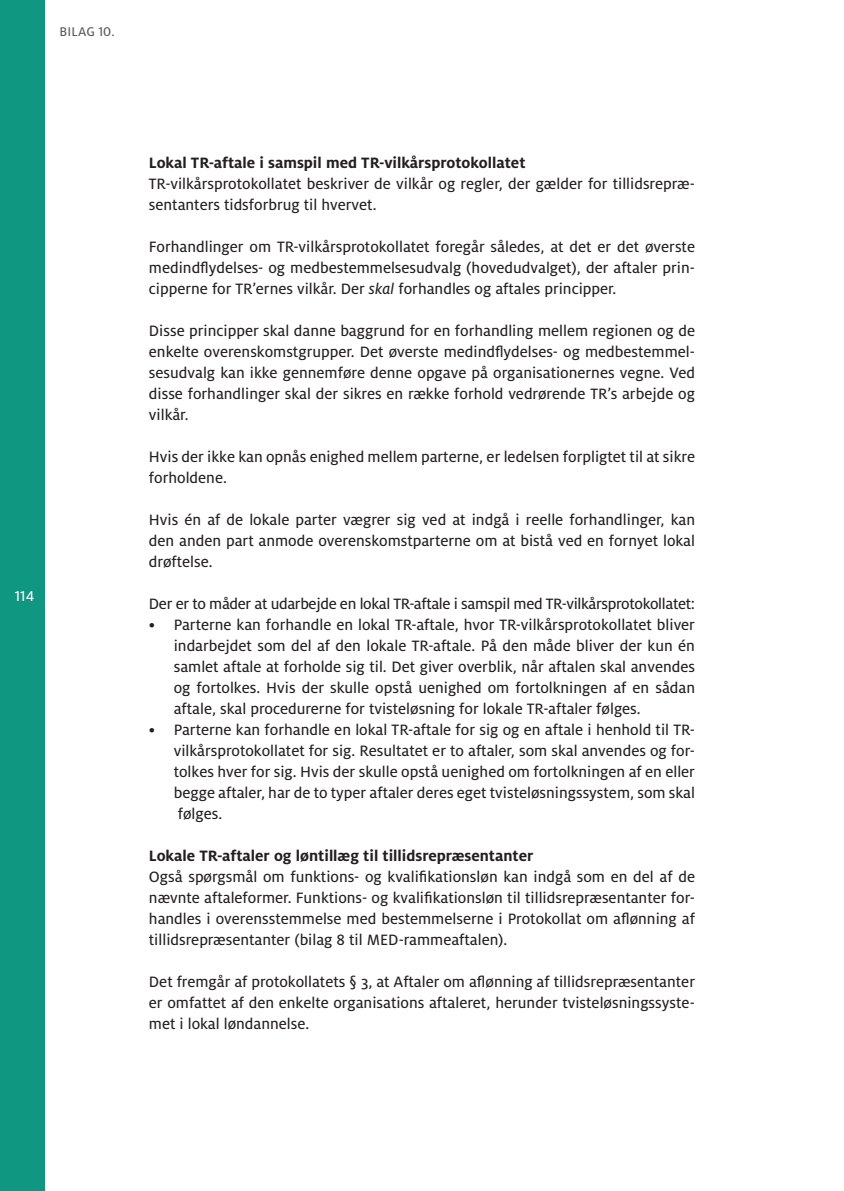
<style>
.page{position:relative;width:844px;height:1191px;background:#fff}
.page>*{position:absolute;margin:0;border:0;box-sizing:border-box;transform-origin:0 0}
.brød{font:16.62px/21px "Milo OT Text";color:#231f20;text-align:justify}
.brød-2{font:700 16.62px "Milo OT";color:#231f20}
.brød-3{font:16.62px "Milo OT Text";letter-spacing:-.02em;color:#231f20}
.t1{font:15.75px "Milo OT Text";color:#fff}
.t2{font:14px "Milo OT Text";letter-spacing:.01em;color:#57585a}
.s1{font-family:"Milo OT Text Ita"}
</style>
<div class="page">
<div style="left:0;top:0;width:45px;height:1191px;background:#0f9781"></div>
<p class="t2" style="left:60px;top:24px;width:56px">BILAG 10.</p>
<p class="t1" style="left:15px;top:587px;width:21px">114</p>
<p class="brød-2" style="left:149px;top:153px;width:378px">Lokal TR-aftale i samspil med TR-vilkårsprotokollatet</p>
<p class="brød" style="left:149px;top:173px;width:547px">TR-vilkårsprotokollatet beskriver de vilkår og regler, der gælder for tillidsrepræ&shy;sentanters tidsforbrug til hvervet.</p>
<p class="brød" style="left:149px;top:236px;width:547px">Forhandlinger om TR-vilkårsprotokollatet foregår således, at det er det øverste medindflydelses- og medbestemmelsesudvalg (hovedudvalget), der aftaler prin&shy;cipperne for TR’ernes vilkår. Der <span class="s1">skal</span> forhandles og aftales principper.</p>
<p class="brød" style="left:149px;top:320px;width:547px">Disse principper skal danne baggrund for en forhandling mellem regionen og de enkelte overenskomstgrupper. Det øverste medindflydelses- og medbestemmel&shy;sesudvalg kan ikke gennemføre denne opgave på organisationernes vegne. Ved disse forhandlinger skal der sikres en række forhold vedrørende TR’s arbejde og vilkår.</p>
<p class="brød" style="left:149px;top:446px;width:547px">Hvis der ikke kan opnås enighed mellem parterne, er ledelsen forpligtet til at sikre forholdene.</p>
<p class="brød" style="left:149px;top:509px;width:547px">Hvis én af de lokale parter vægrer sig ved at indgå i reelle forhandlinger, kan den anden part anmode overenskomstparterne om at bistå ved en fornyet lokal drøftelse.</p>
<p class="brød-3" style="left:149px;top:595px;width:547px">Der er to måder at udarbejde en lokal TR-aftale i samspil med TR-vilkårsprotokollatet:</p>
<p class="brød" style="left:174px;top:614px;width:522px;text-indent:-25px">• Parterne kan forhandle en lokal TR-aftale, hvor TR-vilkårsprotokollatet bliver indarbejdet som del af den lokale TR-aftale. På den måde bliver der kun én samlet aftale at forholde sig til. Det giver overblik, når aftalen skal anvendes og fortolkes. Hvis der skulle opstå uenighed om fortolkningen af en sådan aftale, skal procedurerne for tvisteløsning for lokale TR-aftaler følges.</p>
<p class="brød" style="left:174px;top:719px;width:522px;text-indent:-25px">• Parterne kan forhandle en lokal TR-aftale for sig og en aftale i henhold til TR&shy;vilkårsprotokollatet for sig. Resultatet er to aftaler, som skal anvendes og for&shy;tolkes hver for sig. Hvis der skulle opstå uenighed om fortolkningen af en eller begge aftaler, har de to typer aftaler deres eget tvisteløsningssystem, som skal følges.</p>
<p class="brød-2" style="left:149px;top:846px;width:386px">Lokale TR-aftaler og løntillæg til tillidsrepræsentanter</p>
<p class="brød" style="left:149px;top:866px;width:547px">Også spørgsmål om funktions- og kvalifikationsløn kan indgå som en del af de nævnte aftaleformer. Funktions- og kvalifikationsløn til tillidsrepræsentanter for&shy;handles i overensstemmelse med bestemmelserne i Protokollat om aflønning af tillidsrepræsentanter (bilag 8 til MED-rammeaftalen).</p>
<p class="brød" style="left:149px;top:971px;width:547px">Det fremgår af protokollatets § 3, at Aftaler om aflønning af tillidsrepræsentanter er omfattet af den enkelte organisations aftaleret, herunder tvisteløsningssyste&shy;met i lokal løndannelse.</p>
</div>
